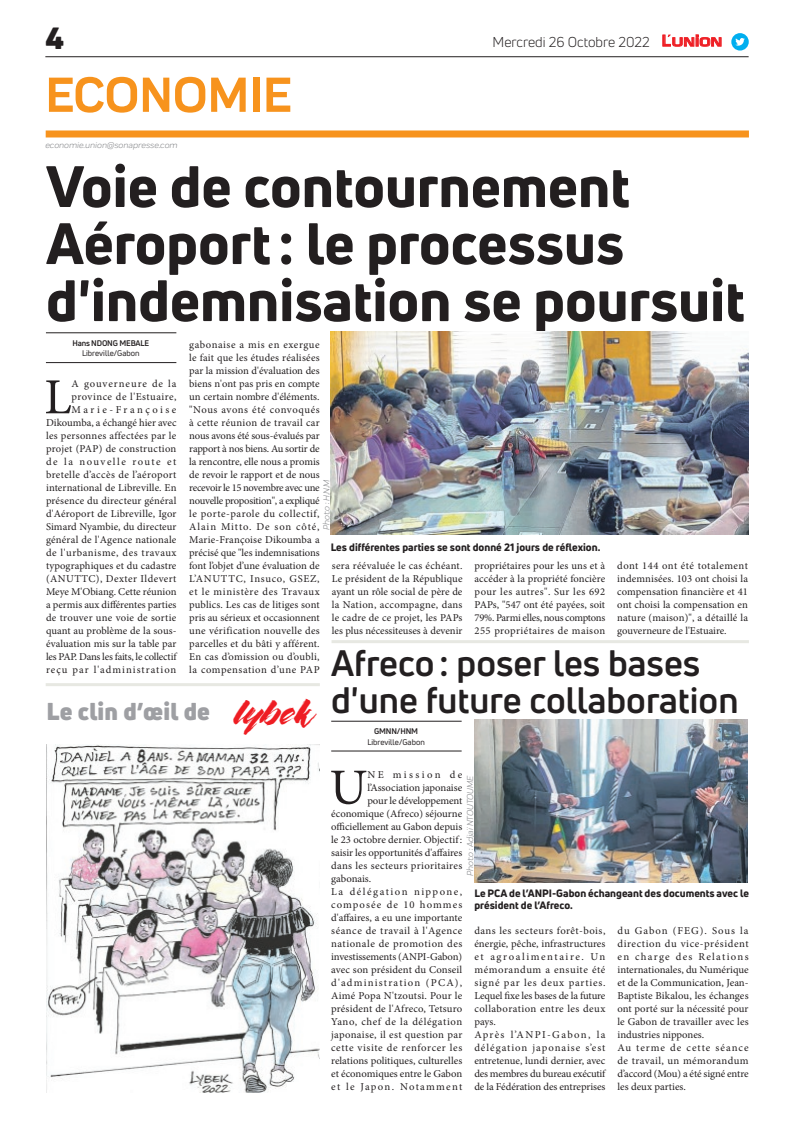
<style>
.page{position:relative;width:794px;height:1129px;background:#fff}
.page>*{position:absolute;margin:0;border:0;box-sizing:border-box;transform-origin:0 0}
.t1{font:800 57px/57px "Uni Neue";color:#231f20}
.t2{font:700 51px "Praktika";color:#f7931d}
.t3{font:50.5px "Minion Pro";color:#231f20}
.t4{font:700 36px/37px "Uni Neue";color:#231f20}
.t5{font:900 30px "Uni Neue";color:#231f20}
.t6{font:900 23.9px "Uni Neue";letter-spacing:.01em;color:#9e9fa3}
.t7{font:14px "Uni Neue";color:#231f20}
.t8{font:10.5px/13px "Minion Pro";letter-spacing:.015em;color:#231f20;text-align:justify}
.t9{font:800 10.5px/12.6px "Uni Neue";color:#231f20}
.t10{font:10.5px "Minion Pro";letter-spacing:-.005em;color:#231f20}
.t11{font:10.5px "Minion Pro";letter-spacing:-.01em;color:#231f20}
.t12{font:10.5px "Minion Pro";letter-spacing:.055em;color:#231f20}
.t13{font:10.5px "Minion Pro";letter-spacing:.05em;color:#231f20}
.t14{font:10.5px "Minion Pro";letter-spacing:.045em;color:#231f20}
.t15{font:10.5px "Minion Pro";letter-spacing:.06em;color:#231f20}
.t16{font:10.5px "Minion Pro";letter-spacing:.11em;color:#231f20}
.t17{font:10.5px "Minion Pro";letter-spacing:.14em;color:#231f20}
.t18{font:10.5px "Minion Pro";letter-spacing:-.015em;color:#231f20}
.t19{font:10.5px "Minion Pro";letter-spacing:.115em;color:#231f20}
.t20{font:10.5px "Minion Pro";letter-spacing:.1em;color:#231f20}
.t21{font:10.5px "Minion Pro";letter-spacing:.225em;color:#231f20}
.t22{font:italic 9px "Praktika";color:#818386}
.t23{font:8px "Uni Neue";color:#231f20}
.t24{font:700 8px "Uni Neue";letter-spacing:-.02em;color:#231f20}
.s1{font-family:"Eurostile";font-weight:600;font-size:14.9px;color:#ee1d23}
.s2{font-family:"Eurostile";font-weight:600;font-size:11.4px;color:#ee1d23}
.s3{font-family:"The Flower City";font-weight:400;font-size:37.7px;color:#ee1d23}
</style>
<div class="page">
<div style="left:46px;top:130px;width:703px;height:7px;background:#f7931d"></div>
<hr style="left:45px;top:56px;width:703px;height:1px;background:#231f20">
<svg style="left:662px;top:34px;width:60px;height:13px"></svg>
<div style="left:731px;top:33px;width:17px;height:18px;background:#00aeef;border-radius:50%"></div>
<svg style="left:735px;top:38px;width:10px;height:8px"></svg>
<hr style="left:46px;top:683px;width:274px;height:3px;background:#e7e8e2">
<img style="left:47px;top:744px;width:273px;height:347px">
<hr style="left:331px;top:750px;width:130px;height:1px;background:#231f20">
<hr style="left:331px;top:721px;width:130px;height:1px;background:#231f20">
<img style="left:474px;top:719px;width:273px;height:163px">
<hr style="left:331px;top:640px;width:418px;height:3px;background:#e7e8e2">
<hr style="left:46px;top:362px;width:130px;height:1px;background:#231f20">
<hr style="left:46px;top:332px;width:130px;height:1px;background:#231f20">
<img style="left:330px;top:332px;width:418px;height:202px">
<h3 class="t5" style="left:45px;top:17px;width:20px">4</h3>
<h2 class="t2" style="left:45px;top:54px;width:248px">ECONOMIE</h2>
<p class="t22" style="left:45px;top:139px;width:134px">economie.union@sonapresse.com</p>
<h3 class="t7" style="left:492px;top:33px;width:231px">Mercredi 26 Octobre 2022 <span class="s1">L</span><span class="s2">UNION</span></h3>
<h1 class="t1" style="left:46px;top:157px;width:700px">Voie de contournement<br>Aéroport: le processus d'indemnisation se poursuit</h1>
<p class="t24" style="left:72px;top:338px;width:78px">Hans NDONG MEBALE</p>
<p class="t23" style="left:82px;top:348px;width:59px">Libreville/Gabon</p>
<p class="t8" style="left:189px;top:338px;width:132px">gabonaise a mis en exergue le fait que les études réalisées par la mission d'évaluation des biens n'ont pas pris en compte un certain nombre d'éléments. "Nous avons été convoqués à cette réunion de travail car nous avons été sous-évalués par rapport à nos biens. Au sortir de la rencontre, elle nous a promis de revoir le rapport et de nous recevoir le 15 novembre avec une nouvelle proposition", a expliqué le porte-parole du collectif, Alain Mitto. De son côté, Marie-Françoise Dikoumba a précisé que "les indemnisations font l’objet d’une évaluation de L’ANUTTC, Insuco, GSEZ, et le ministère des Travaux publics. Les cas de litiges sont pris au sérieux et occasionnent une vérification nouvelle des parcelles et du bâti y afférent.<br>En cas d’omission ou d’oubli, la compensation d’une PAP</p>
<p class="t8" style="left:46px;top:377px;width:132px;text-align:right">A gouverneure de la province de l'Estuaire,<br>Marie-Françoise<br>Dikoumba, a échangé hier avec les personnes affectées par le projet (PAP) de construction de la nouvelle route et bretelle d’accès de l’aéroport international de Libreville. En présence du directeur général d'Aéroport de Libreville, Igor<br>Simard Nyambie, du directeur général de l'Agence nationale de l'urbanisme, des travaux typographiques et du cadastre (ANUTTC), Dexter Ildevert<br>Meye M'Obiang. Cette réunion a permis aux différentes parties de trouver une voie de sortie quant au problème de la sous&shy;évaluation mis sur la table par les PAP. Dans les faits, le collectif reçu par l'administration</p>
<h3 class="t3" style="left:44px;top:363px;width:29px">L</h3>
<p class="t22" style="left:320px;top:529px;width:51px;rotate:-90deg">Photo : H.N.M</p>
<p class="t9" style="left:331px;top:540px;width:271px">Les différentes parties se sont donné 21 jours de réflexion.</p>
<p class="t8" style="left:332px;top:559px;width:132px">sera réévaluée le cas échéant.<br>Le président de la République ayant un rôle social de père de la Nation, accompagne, dans le cadre de ce projet, les PAPs les plus nécessiteuses à devenir</p>
<p class="t8" style="left:474px;top:559px;width:132px">propriétaires pour les uns et à accéder à la propriété foncière pour les autres". Sur les 692<br>PAPs, "547 ont été payées, soit 79%. Parmi elles, nous comptons 255 propriétaires de maison</p>
<p class="t8" style="left:617px;top:559px;width:132px">dont 144 ont été totalement indemnisées. 103 ont choisi la compensation financière et 41 ont choisi la compensation en nature (maison)", a détaillé la gouverneure de l'Estuaire.</p>
<h3 class="t4" style="left:331px;top:643px;width:409px">Afreco: poser les bases d'une future collaboration</h3>
<p class="t24" style="left:374px;top:726px;width:45px">GMNN/HNM</p>
<p class="t23" style="left:367px;top:736px;width:59px">Libreville/Gabon</p>
<h3 class="t6" style="left:46px;top:694px;width:265px">Le clin d’œil de <span class="s3">lybek</span></h3>
<h3 class="t3" style="left:329px;top:753px;width:39px">U</h3>
<p class="t21" style="left:367px;top:767px;width:96px">NE mission de</p>
<p class="t22" style="left:463px;top:875px;width:101px;rotate:-90deg">Photo : Adjaï NTOUTOUME</p>
<p class="t10" style="left:367px;top:780px;width:96px">l’Association japonaise</p>
<p class="t18" style="left:367px;top:793px;width:96px">pour le développement</p>
<p class="t8" style="left:331px;top:806px;width:133px">économique (Afreco) séjourne</p>
<p class="t10" style="left:331px;top:819px;width:133px">officiellement au Gabon depuis</p>
<p class="t8" style="left:331px;top:832px;width:133px">le 23 octobre dernier. Objectif:</p>
<p class="t10" style="left:331px;top:845px;width:133px">saisir les opportunités d'affaires</p>
<p class="t8" style="left:331px;top:858px;width:133px">dans les secteurs prioritaires</p>
<p class="t10" style="left:331px;top:871px;width:42px">gabonais.</p>
<p class="t17" style="left:331px;top:884px;width:133px">La délégation nippone,</p>
<p class="t20" style="left:331px;top:897px;width:133px">composée de 10 hommes</p>
<p class="t8" style="left:331px;top:910px;width:133px">d'affaires, a eu une importante</p>
<p class="t13" style="left:331px;top:923px;width:133px">séance de travail à l'Agence</p>
<p class="t14" style="left:331px;top:936px;width:133px">nationale de promotion des</p>
<p class="t11" style="left:331px;top:949px;width:133px">investissements (ANPI-Gabon)</p>
<p class="t8" style="left:331px;top:962px;width:133px">avec son président du Conseil</p>
<p class="t16" style="left:331px;top:975px;width:133px">d'administration (PCA),</p>
<p class="t8" style="left:331px;top:988px;width:133px">Aimé Popa N'tzoutsi. Pour le</p>
<p class="t8" style="left:331px;top:1001px;width:133px">président de l'Afreco, Tetsuro</p>
<p class="t15" style="left:331px;top:1014px;width:133px">Yano, chef de la délégation</p>
<p class="t8" style="left:331px;top:1027px;width:133px">japonaise, il est question par</p>
<p class="t12" style="left:331px;top:1040px;width:133px">cette visite de renforcer les</p>
<p class="t8" style="left:331px;top:1053px;width:133px">relations politiques, culturelles</p>
<p class="t8" style="left:331px;top:1066px;width:133px">et économiques entre le Gabon</p>
<p class="t19" style="left:331px;top:1079px;width:133px">et le Japon. Notamment</p>
<p class="t9" style="left:474px;top:886px;width:276px">Le PCA de l’ANPI-Gabon échangeant des documents avec le président de l’Afreco.</p>
<p class="t8" style="left:474px;top:923px;width:133px;text-align:left">dans les secteurs forêt-bois, énergie, pêche, infrastructures et agroalimentaire. Un mémorandum a ensuite été signé par les deux parties.<br>Lequel fixe les bases de la future collaboration entre les deux pays.<br>Après l’ANPI-Gabon, la délégation japonaise s’est entretenue, lundi dernier, avec des membres du bureau exécutif de la Fédération des entreprises</p>
<p class="t8" style="left:617px;top:923px;width:133px;text-align:left">du Gabon (FEG). Sous la direction du vice-président en charge des Relations internationales, du Numérique et de la Communication, Jean-<br>Baptiste Bikalou, les échanges ont porté sur la nécessité pour le Gabon de travailler avec les industries nippones.<br>Au terme de cette séance de travail, un mémorandum d’accord (Mou) a été signé entre les deux parties.</p>
</div>
